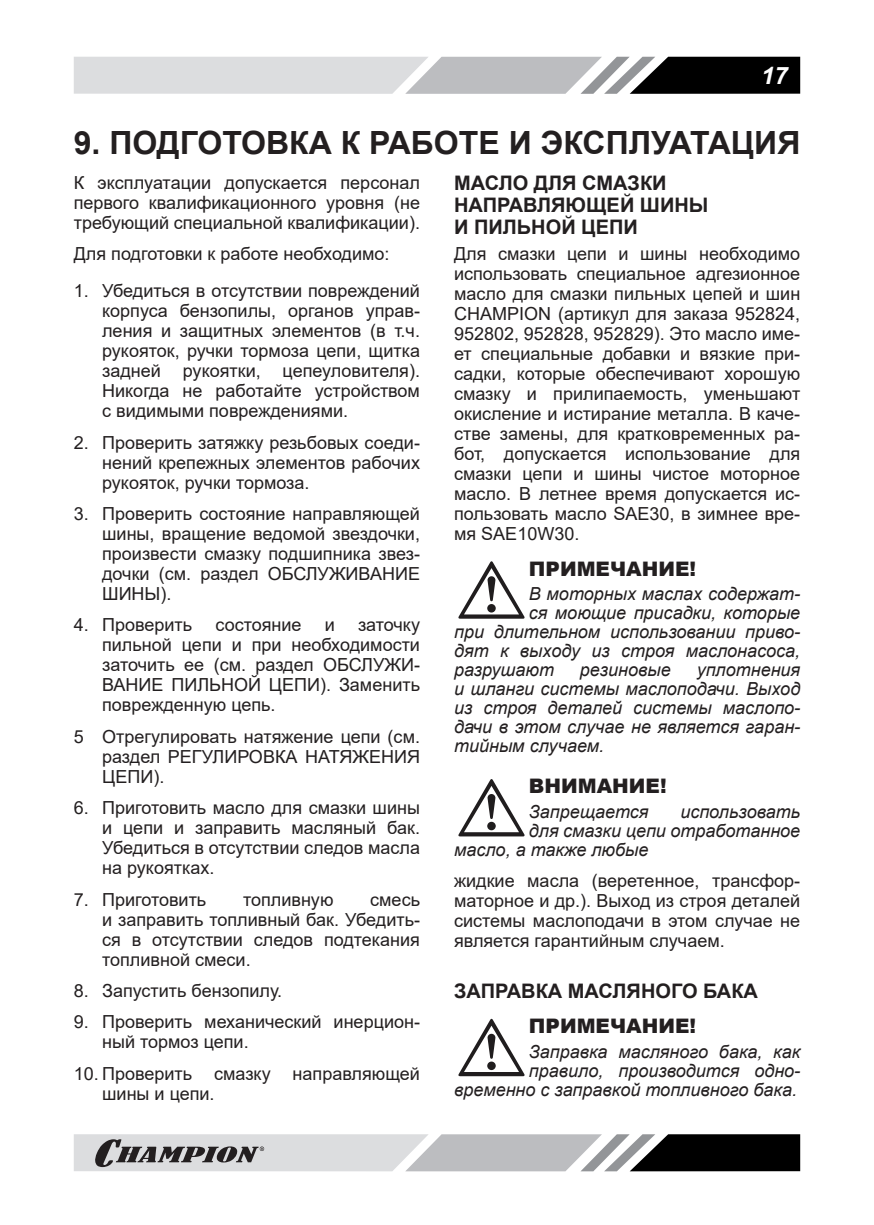
<style>
.page{position:relative;width:874px;height:1225px;background:#fff}
.page>*{position:absolute;margin:0;border:0;box-sizing:border-box;transform-origin:0 0}
.t1{font:700 32px "Arial";color:#231f20}
.t2{font:italic 700 24px "Arial";color:#fff}
.t3{font:700 20px/22px "Arial";color:#231f20}
.t4{font:900 20px "Arial";color:#231f20}
.p_list{font:18px/20px "Arial";color:#231f20;text-align:justify}
.p{font:italic 18px/19px "Arial";color:#231f20;text-align:justify}
</style>
<div class="page">
<svg style="left:74px;top:57px;width:725px;height:37px"></svg>
<svg style="left:74px;top:1134px;width:725px;height:37px"></svg>
<svg style="left:458px;top:561px;width:67px;height:58px"></svg>
<svg style="left:458px;top:779px;width:67px;height:58px"></svg>
<svg style="left:458px;top:1018px;width:67px;height:59px"></svg>
<h2 class="t2" style="left:760px;top:59px;width:28px">17</h2>
<p class="t1" style="left:74px;top:120px;width:727px">9. ПОДГОТОВКА К РАБОТЕ И ЭКСПЛУАТАЦИЯ</p>
<p class="p_list" style="left:74px;top:172px;width:347px">К эксплуатации допускается персонал первого квалификационного уровня (не требующий специальной квалификации).</p>
<p class="p_list" style="left:74px;top:244px;width:317px">Для подготовки к работе необходимо:</p>
<p class="p_list" style="left:102px;top:281px;width:319px;text-indent:-28px">1. Убедиться в отсутствии повреждений корпуса бензопилы, органов управ&shy;ления и защитных элементов (в т.ч. рукояток, ручки тормоза цепи, щитка задней рукоятки, цепеуловителя).<br>Никогда не работайте устройством с видимыми повреждениями.</p>
<p class="p_list" style="left:102px;top:432px;width:319px;text-indent:-28px">2. Проверить затяжку резьбовых соеди&shy;нений крепежных элементов рабочих рукояток, ручки тормоза.</p>
<p class="p_list" style="left:102px;top:503px;width:319px;text-indent:-28px">3. Проверить состояние направляющей шины, вращение ведомой звездочки, произвести смазку подшипника звез&shy;дочки (см. раздел ОБСЛУЖИВАНИЕ ШИНЫ).</p>
<p class="p_list" style="left:74px;top:615px;width:120px">4. Проверить</p>
<p class="p_list" style="left:215px;top:615px;width:88px">состояние</p>
<p class="p_list" style="left:324px;top:615px;width:12px">и</p>
<p class="t3" style="left:454px;top:173px;width:256px">МАСЛО ДЛЯ СМАЗКИ<br>НАПРАВЛЯЮЩЕЙ ШИНЫ<br>И ПИЛЬНОЙ ЦЕПИ</p>
<p class="p_list" style="left:454px;top:244px;width:347px">Для смазки цепи и шины необходимо использовать специальное адгезионное масло для смазки пильных цепей и шин CHAMPION (артикул для заказа 952824, 952802, 952828, 952829). Это масло име&shy;ет специальные добавки и вязкие при&shy;садки, которые обеспечивают хорошую смазку и прилипаемость, уменьшают окисление и истирание металла. В каче&shy;стве замены, для кратковременных ра&shy;бот, допускается использование для смазки цепи и шины чистое моторное масло. В летнее время допускается ис&shy;пользовать масло SAE30, в зимнее вре&shy;мя SAE10W30.</p>
<p class="t4" style="left:528px;top:554px;width:169px">ПРИМЕЧАНИЕ!</p>
<p class="p" style="left:528px;top:584px;width:273px">В моторных маслах содержат-</p>
<p class="p" style="left:528px;top:603px;width:273px">ся моющие присадки, которые</p>
<p class="p" style="left:454px;top:622px;width:347px">при длительном использовании приво-</p>
<p class="p" style="left:454px;top:641px;width:347px">дят к выходу из строя маслонасоса,</p>
<p class="p" style="left:454px;top:660px;width:101px">разрушают</p>
<p class="p" style="left:579px;top:660px;width:92px">резиновые</p>
<p class="p_list" style="left:102px;top:615px;width:319px;text-indent:256px">заточку пильной цепи и при необходимости заточить ее (см. раздел ОБСЛУЖИ-ВАНИЕ ПИЛЬНОЙ ЦЕПИ). Заменить поврежденную цепь.</p>
<p class="p_list" style="left:102px;top:726px;width:319px;text-indent:-28px">5 Отрегулировать натяжение цепи (см. раздел РЕГУЛИРОВКА НАТЯЖЕНИЯ ЦЕПИ).</p>
<p class="p_list" style="left:102px;top:797px;width:319px;text-indent:-28px">6. Приготовить масло для смазки шины и цепи и заправить масляный бак.<br>Убедиться в отсутствии следов масла на рукоятках.</p>
<p class="p_list" style="left:74px;top:889px;width:134px">7. Приготовить</p>
<p class="p_list" style="left:243px;top:889px;width:92px">топливную</p>
<p class="p" style="left:454px;top:660px;width:347px;text-indent:242px">уплотнения и шланги системы маслоподачи. Выход из строя деталей системы маслопо&shy;дачи в этом случае не является гаран&shy;тийным случаем.</p>
<p class="t4" style="left:528px;top:771px;width:139px">ВНИМАНИЕ!</p>
<p class="p" style="left:528px;top:802px;width:121px">Запрещается</p>
<p class="p" style="left:680px;top:802px;width:121px">использовать</p>
<p class="p" style="left:528px;top:821px;width:273px">для смазки цепи отработанное</p>
<p class="p" style="left:454px;top:840px;width:196px">масло, а также любые</p>
<p class="p_list" style="left:454px;top:871px;width:347px">жидкие масла (веретенное, трансфор&shy;маторное и др.). Выход из строя деталей системы маслоподачи в этом случае не является гарантийным случаем.</p>
<p class="t3" style="left:454px;top:980px;width:305px">ЗАПРАВКА МАСЛЯНОГО БАКА</p>
<p class="t4" style="left:528px;top:1011px;width:169px">ПРИМЕЧАНИЕ!</p>
<p class="p" style="left:454px;top:1042px;width:347px;text-align:right">Заправка масляного бака, как правило, производится одно&shy;временно с заправкой топливного бака.</p>
<p class="p_list" style="left:102px;top:889px;width:319px;text-indent:268px">смесь и заправить топливный бак. Убедить&shy;ся в отсутствии следов подтекания топливной смеси.</p>
<p class="p_list" style="left:74px;top:980px;width:210px">8. Запустить бензопилу.</p>
<p class="p_list" style="left:102px;top:1011px;width:319px;text-indent:-28px">9. Проверить механический инерцион&shy;ный тормоз цепи.</p>
<p class="p_list" style="left:102px;top:1063px;width:319px;text-indent:-28px">10. Проверить смазку направляющей шины и цепи.</p>
</div>
